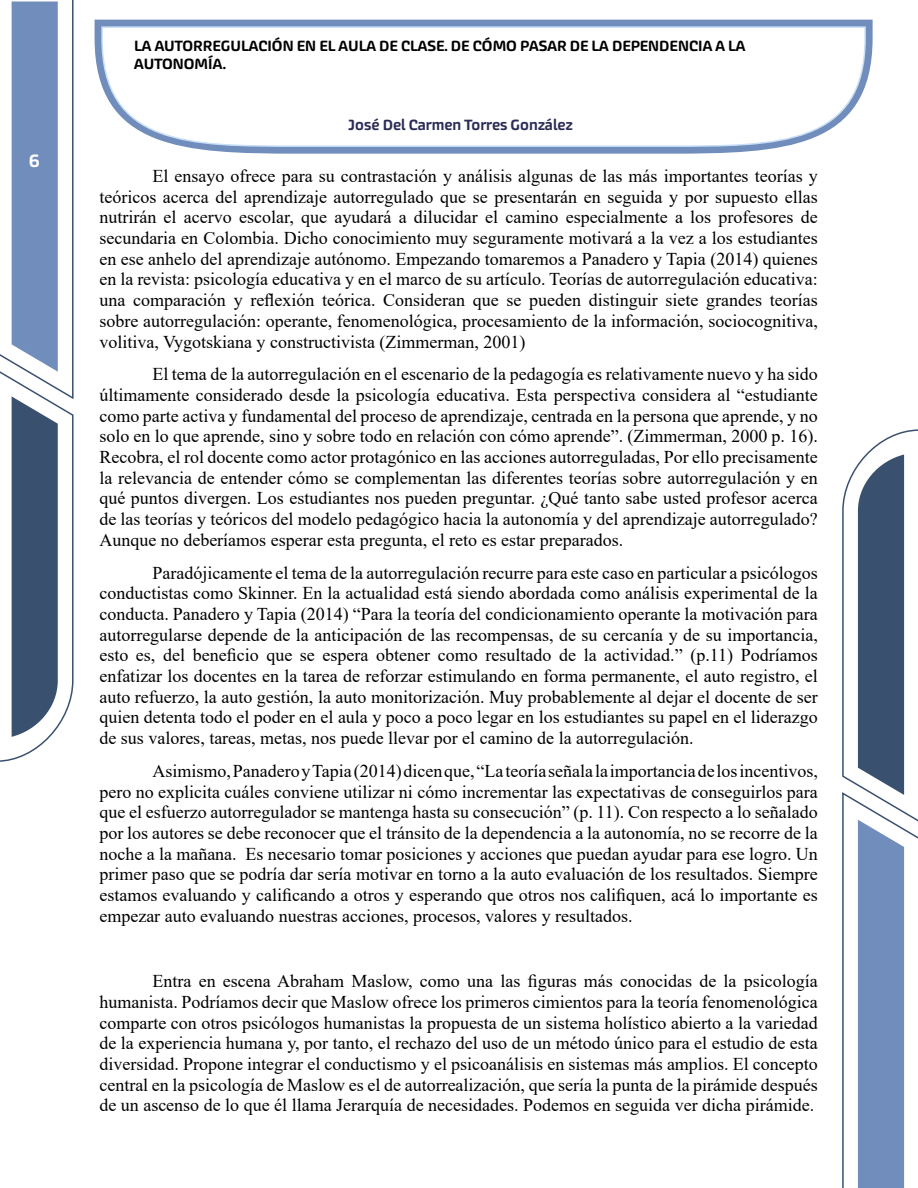
<style>
.page{position:relative;width:918px;height:1188px;background:#fff}
.page>*{position:absolute;margin:0;border:0;box-sizing:border-box;transform-origin:0 0}
.t1{font:18px/20.7px "Times New Roman";color:#000;text-align:justify}
.t2{font:500 18px "Akceler Aalt";color:#fff}
.t3{font:500 15px/18px "Akceler Aalt";color:#000}
.t4{font:500 15px "Akceler Aalt";color:#2b2c55}
</style>
<div class="page">
<svg style="left:0;top:0;width:74px;height:762px"></svg>
<svg style="left:842px;top:429px;width:76px;height:759px"></svg>
<svg style="left:95px;top:20px;width:778px;height:134px;fill:#718dbc"></svg>
<svg style="left:101px;top:26px;width:766px;height:122px"></svg>
<p class="t2" style="left:29px;top:147px;width:12px">6</p>
<p class="t3" style="left:134px;top:36px;width:613px">LA AUTORREGULACIÓN EN EL AULA DE CLASE. DE CÓMO PASAR DE LA DEPENDENCIA A LA<br>AUTONOMÍA.</p>
<p class="t4" style="left:349px;top:114px;width:225px">José Del Carmen Torres González</p>
<p class="t1" style="left:99px;top:165px;width:720px;text-indent:53px">El ensayo ofrece para su contrastación y análisis algunas de las más importantes teorías y teóricos acerca del aprendizaje autorregulado que se presentarán en seguida y por supuesto ellas nutrirán el acervo escolar, que ayudará a dilucidar el camino especialmente a los profesores de secundaria en Colombia. Dicho conocimiento muy seguramente motivará a la vez a los estudiantes en ese anhelo del aprendizaje autónomo. Empezando tomaremos a Panadero y Tapia (2014) quienes en la revista: psicología educativa y en el marco de su artículo. Teorías de autorregulación educativa: una comparación y reflexión teórica. Consideran que se pueden distinguir siete grandes teorías sobre autorregulación: operante, fenomenológica, procesamiento de la información, sociocognitiva, volitiva, Vygotskiana y constructivista (Zimmerman, 2001)</p>
<p class="t1" style="left:99px;top:363px;width:720px;text-indent:53px">El tema de la autorregulación en el escenario de la pedagogía es relativamente nuevo y ha sido últimamente considerado desde la psicología educativa. Esta perspectiva considera al “estudiante como parte activa y fundamental del proceso de aprendizaje, centrada en la persona que aprende, y no solo en lo que aprende, sino y sobre todo en relación con cómo aprende”. (Zimmerman, 2000 p. 16).<br>Recobra, el rol docente como actor protagónico en las acciones autorreguladas, Por ello precisamente la relevancia de entender cómo se complementan las diferentes teorías sobre autorregulación y en qué puntos divergen. Los estudiantes nos pueden preguntar. ¿Qué tanto sabe usted profesor acerca de las teorías y teóricos del modelo pedagógico hacia la autonomía y del aprendizaje autorregulado?<br>Aunque no deberíamos esperar esta pregunta, el reto es estar preparados.</p>
<p class="t1" style="left:99px;top:562px;width:720px;text-indent:53px">Paradójicamente el tema de la autorregulación recurre para este caso en particular a psicólogos conductistas como Skinner. En la actualidad está siendo abordada como análisis experimental de la conducta. Panadero y Tapia (2014) “Para la teoría del condicionamiento operante la motivación para autorregularse depende de la anticipación de las recompensas, de su cercanía y de su importancia, esto es, del beneficio que se espera obtener como resultado de la actividad.” (p.11) Podríamos enfatizar los docentes en la tarea de reforzar estimulando en forma permanente, el auto registro, el auto refuerzo, la auto gestión, la auto monitorización. Muy probablemente al dejar el docente de ser quien detenta todo el poder en el aula y poco a poco legar en los estudiantes su papel en el liderazgo de sus valores, tareas, metas, nos puede llevar por el camino de la autorregulación.</p>
<p class="t1" style="left:99px;top:760px;width:720px;text-indent:53px">Asimismo, Panadero y Tapia (2014) dicen que, “La teoría señala la importancia de los incentivos, pero no explicita cuáles conviene utilizar ni cómo incrementar las expectativas de conseguirlos para que el esfuerzo autorregulador se mantenga hasta su consecución” (p. 11). Con respecto a lo señalado por los autores se debe reconocer que el tránsito de la dependencia a la autonomía, no se recorre de la noche a la mañana. Es necesario tomar posiciones y acciones que puedan ayudar para ese logro. Un primer paso que se podría dar sería motivar en torno a la auto evaluación de los resultados. Siempre estamos evaluando y calificando a otros y esperando que otros nos califiquen, acá lo importante es empezar auto evaluando nuestras acciones, procesos, valores y resultados.</p>
<p class="t1" style="left:99px;top:970px;width:720px;text-indent:53px">Entra en escena Abraham Maslow, como una las figuras más conocidas de la psicología humanista. Podríamos decir que Maslow ofrece los primeros cimientos para la teoría fenomenológica comparte con otros psicólogos humanistas la propuesta de un sistema holístico abierto a la variedad de la experiencia humana y, por tanto, el rechazo del uso de un método único para el estudio de esta diversidad. Propone integrar el conductismo y el psicoanálisis en sistemas más amplios. El concepto central en la psicología de Maslow es el de autorrealización, que sería la punta de la pirámide después de un ascenso de lo que él llama Jerarquía de necesidades. Podemos en seguida ver dicha pirámide.</p>
</div>
